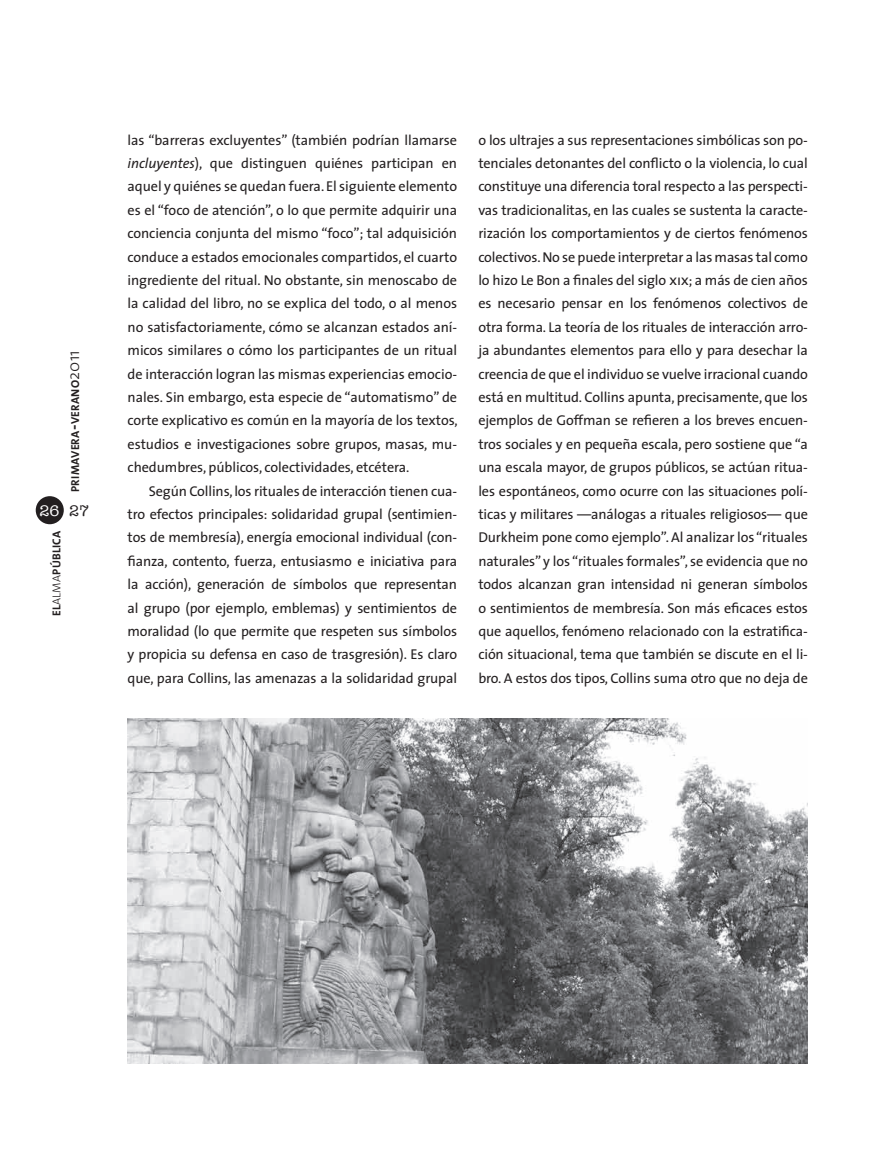
<style>
.page{position:relative;width:893px;height:1170px;background:#fff}
.page>*{position:absolute;margin:0;border:0;box-sizing:border-box;transform-origin:0 0}
.t1{font:15.75px "American Typewriter";color:#fff}
.t2{font:14.25px/23.4px "The Sans";letter-spacing:-.01em;color:#231f20;text-align:justify}
.t3{font:700 11.55px "The Sans";letter-spacing:.02em;color:#231f20}
.s1{font-size:16.5px}
.s2{font-weight:300;font-size:16.5px}
.s3{color:#231f20}
.s4{font-weight:300}
.s5{font-style:italic}
.s6{font-family:"The Sans Caps"}
</style>
<div class="page">
<div style="left:36px;top:496px;width:28px;height:28px;background:#231f20;border-radius:50%"></div>
<img style="left:128px;top:718px;width:680px;height:345px">
<p class="t3" style="left:66px;top:492px;width:143px;rotate:-90deg">primavera<span class="s1">-</span>verano<span class="s2">2011</span></p>
<p class="t1" style="left:40px;top:501px;width:51px">26 <span class="s3">27</span></p>
<p class="t3" style="left:47px;top:616px;width:87px;rotate:-90deg">el<span class="s4">alma</span>pública</p>
<p class="t2" style="left:128px;top:128px;width:332px">las “barreras excluyentes” (también podrían llamarse <span class="s5">incluyentes</span>), que distinguen quiénes participan en aquel y quiénes se quedan fuera. El siguiente elemento es el “foco de atención”, o lo que permite adquirir una conciencia conjunta del mismo “foco”; tal adquisición conduce a estados emocionales compartidos, el cuarto ingrediente del ritual. No obstante, sin menoscabo de la calidad del libro, no se explica del todo, o al menos no satisfactoriamente, cómo se alcanzan estados aní&shy;micos similares o cómo los participantes de un ritual de interacción logran las mismas experiencias emocio&shy;nales. Sin embargo, esta especie de “automatismo” de corte explicativo es común en la mayoría de los textos, estudios e investigaciones sobre grupos, masas, mu&shy;chedumbres, públicos, colectividades, etcétera.</p>
<p class="t2" style="left:128px;top:478px;width:331px;text-indent:21px">Según Collins, los rituales de interacción tienen cua&shy;tro efectos principales: solidaridad grupal (sentimien&shy;tos de membresía), energía emocional individual (con&shy;fianza, contento, fuerza, entusiasmo e iniciativa para la acción), generación de símbolos que representan al grupo (por ejemplo, emblemas) y sentimientos de moralidad (lo que permite que respeten sus símbolos y propicia su defensa en caso de trasgresión). Es claro que, para Collins, las amenazas a la solidaridad grupal</p>
<p class="t2" style="left:478px;top:128px;width:331px">o los ultrajes a sus representaciones simbólicas son po&shy;tenciales detonantes del conflicto o la violencia, lo cual constituye una diferencia toral respecto a las perspecti&shy;vas tradicionalitas, en las cuales se sustenta la caracte&shy;rización los comportamientos y de ciertos fenómenos colectivos. No se puede interpretar a las masas tal como lo hizo Le Bon a finales del siglo <span class="s6">xix</span>; a más de cien años es necesario pensar en los fenómenos colectivos de otra forma. La teoría de los rituales de interacción arro&shy;ja abundantes elementos para ello y para desechar la creencia de que el individuo se vuelve irracional cuando está en multitud. Collins apunta, precisamente, que los ejemplos de Goffman se refieren a los breves encuen&shy;tros sociales y en pequeña escala, pero sostiene que “a una escala mayor, de grupos públicos, se actúan ritua&shy;les espontáneos, como ocurre con las situaciones polí&shy;ticas y militares —análogas a rituales religiosos— que Durkheim pone como ejemplo”. Al analizar los “rituales naturales” y los “rituales formales”, se evidencia que no todos alcanzan gran intensidad ni generan símbolos o sentimientos de membresía. Son más eficaces estos que aquellos, fenómeno relacionado con la estratifica&shy;ción situacional, tema que también se discute en el li&shy;bro. A estos dos tipos, Collins suma otro que no deja de</p>
</div>
